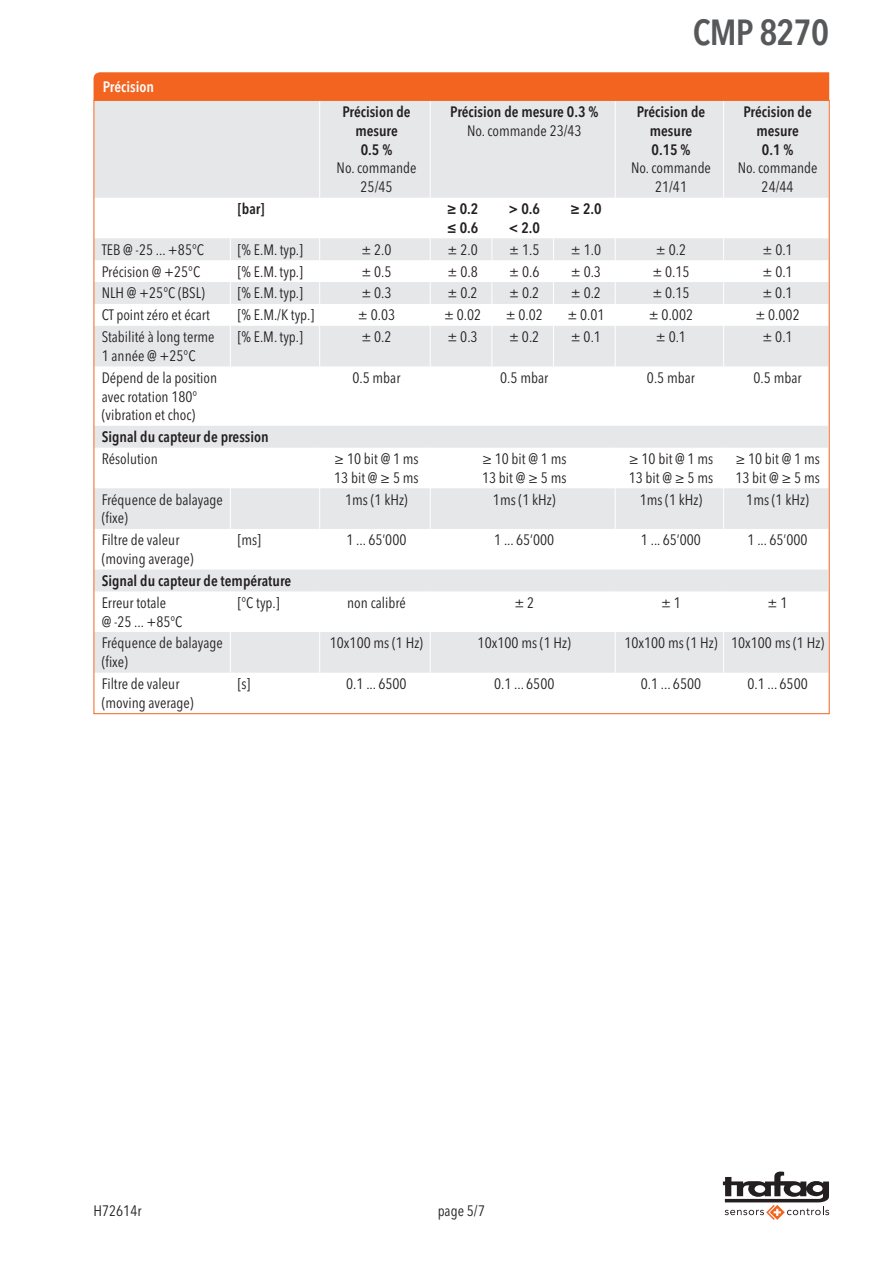
<style>
.page{position:relative;width:893px;height:1263px;background:#fff}
.page>*{position:absolute;margin:0;border:0;box-sizing:border-box;transform-origin:0 0}
.t1{font:600 condensed 36px "Avenir Next LT Pro";letter-spacing:-.02em;color:#57585a}
.t2{font:condensed 15px/18.8px "Avenir Next LT Pro";color:#231f20}
.t3{font:600 condensed 15px/18.8px "Avenir Next LT Pro";color:#231f20;text-align:center}
.t4{font:600 condensed 15px "Avenir Next LT Pro";color:#fff}
</style>
<div class="page">
<svg style="left:723px;top:1171px;width:106px;height:49px"></svg>
<div style="left:94px;top:72px;width:735px;height:28px;background:#f36421"></div>
<svg style="left:96px;top:102px;width:732px;height:571px;fill:#e6e7e9"></svg>
<hr style="left:319px;top:101px;width:1px;height:97px;background:#fff">
<hr style="left:430px;top:101px;width:1px;height:97px;background:#fff">
<hr style="left:615px;top:101px;width:1px;height:97px;background:#fff">
<hr style="left:723px;top:101px;width:1px;height:97px;background:#fff">
<hr style="left:230px;top:198px;width:1px;height:40px;background:#fff">
<hr style="left:319px;top:198px;width:1px;height:40px;background:#fff">
<hr style="left:430px;top:198px;width:1px;height:40px;background:#fff">
<hr style="left:491px;top:198px;width:1px;height:40px;background:#fff">
<hr style="left:553px;top:198px;width:1px;height:40px;background:#fff">
<hr style="left:615px;top:198px;width:1px;height:40px;background:#fff">
<hr style="left:723px;top:198px;width:1px;height:40px;background:#fff">
<svg style="left:230px;top:238px;width:1px;height:88px"></svg>
<svg style="left:319px;top:238px;width:1px;height:88px"></svg>
<svg style="left:430px;top:238px;width:1px;height:88px"></svg>
<svg style="left:491px;top:238px;width:1px;height:88px"></svg>
<svg style="left:553px;top:238px;width:1px;height:88px"></svg>
<svg style="left:615px;top:238px;width:1px;height:88px"></svg>
<svg style="left:723px;top:238px;width:1px;height:88px"></svg>
<hr style="left:230px;top:326px;width:1px;height:40px;background:#fff">
<hr style="left:319px;top:326px;width:1px;height:40px;background:#fff">
<hr style="left:430px;top:326px;width:1px;height:40px;background:#fff">
<hr style="left:491px;top:326px;width:1px;height:40px;background:#fff">
<hr style="left:553px;top:326px;width:1px;height:40px;background:#fff">
<hr style="left:615px;top:326px;width:1px;height:40px;background:#fff">
<hr style="left:723px;top:326px;width:1px;height:40px;background:#fff">
<hr style="left:230px;top:366px;width:1px;height:60px;background:#fff">
<hr style="left:319px;top:366px;width:1px;height:60px;background:#fff">
<hr style="left:430px;top:366px;width:1px;height:60px;background:#fff">
<hr style="left:615px;top:366px;width:1px;height:60px;background:#fff">
<hr style="left:723px;top:366px;width:1px;height:60px;background:#fff">
<hr style="left:230px;top:448px;width:1px;height:40px;background:#fff">
<hr style="left:319px;top:448px;width:1px;height:40px;background:#fff">
<hr style="left:430px;top:448px;width:1px;height:40px;background:#fff">
<hr style="left:615px;top:448px;width:1px;height:40px;background:#fff">
<hr style="left:723px;top:448px;width:1px;height:40px;background:#fff">
<hr style="left:230px;top:488px;width:1px;height:41px;background:#fff">
<hr style="left:319px;top:488px;width:1px;height:41px;background:#fff">
<hr style="left:430px;top:488px;width:1px;height:41px;background:#fff">
<hr style="left:615px;top:488px;width:1px;height:41px;background:#fff">
<hr style="left:723px;top:488px;width:1px;height:41px;background:#fff">
<hr style="left:230px;top:529px;width:1px;height:41px;background:#fff">
<hr style="left:319px;top:529px;width:1px;height:41px;background:#fff">
<hr style="left:430px;top:529px;width:1px;height:41px;background:#fff">
<hr style="left:615px;top:529px;width:1px;height:41px;background:#fff">
<hr style="left:723px;top:529px;width:1px;height:41px;background:#fff">
<hr style="left:230px;top:591px;width:1px;height:41px;background:#fff">
<hr style="left:319px;top:591px;width:1px;height:41px;background:#fff">
<hr style="left:430px;top:591px;width:1px;height:41px;background:#fff">
<hr style="left:615px;top:591px;width:1px;height:41px;background:#fff">
<hr style="left:723px;top:591px;width:1px;height:41px;background:#fff">
<hr style="left:230px;top:632px;width:1px;height:41px;background:#fff">
<hr style="left:319px;top:632px;width:1px;height:41px;background:#fff">
<hr style="left:430px;top:632px;width:1px;height:41px;background:#fff">
<hr style="left:615px;top:632px;width:1px;height:41px;background:#fff">
<hr style="left:723px;top:632px;width:1px;height:41px;background:#fff">
<p class="t4" style="left:103px;top:78px;width:53px">Précision</p>
<p class="t3" style="left:342px;top:102px;width:70px">Précision de mesure<br>0.5 %</p>
<p class="t2" style="left:337px;top:159px;width:81px;text-align:center">No. commande<br>25/45</p>
<p class="t3" style="left:450px;top:102px;width:150px">Précision de mesure 0.3 %</p>
<p class="t2" style="left:467px;top:121px;width:116px">No. commande 23/43</p>
<p class="t3" style="left:238px;top:199px;width:28px">[bar]</p>
<p class="t3" style="left:447px;top:199px;width:33px;text-align:left">≥ 0.2 ≤ 0.6</p>
<p class="t3" style="left:508px;top:199px;width:33px;text-align:left">&gt; 0.6 &lt; 2.0</p>
<p class="t3" style="left:570px;top:199px;width:33px">≥ 2.0</p>
<h1 class="t1" style="left:693px;top:10px;width:138px">CMP 8270</h1>
<p class="t3" style="left:637px;top:102px;width:70px">Précision de mesure<br>0.15 %</p>
<p class="t2" style="left:631px;top:159px;width:81px;text-align:center">No. commande<br>21/41</p>
<p class="t3" style="left:743px;top:102px;width:70px">Précision de mesure<br>0.1 %</p>
<p class="t2" style="left:738px;top:159px;width:81px;text-align:center">No. commande<br>24/44</p>
<p class="t2" style="left:102px;top:240px;width:104px">TEB @ -25 ... +85°C</p>
<p class="t2" style="left:238px;top:240px;width:66px">[% E.M. typ.]</p>
<p class="t2" style="left:361px;top:240px;width:32px">± 2.0</p>
<p class="t2" style="left:448px;top:240px;width:32px">± 2.0</p>
<p class="t2" style="left:509px;top:240px;width:32px">± 1.5</p>
<p class="t2" style="left:571px;top:240px;width:32px">± 1.0</p>
<p class="t2" style="left:656px;top:240px;width:32px">± 0.2</p>
<p class="t2" style="left:763px;top:240px;width:32px">± 0.1</p>
<p class="t2" style="left:102px;top:262px;width:100px">Précision @ +25°C</p>
<p class="t2" style="left:238px;top:262px;width:66px">[% E.M. typ.]</p>
<p class="t2" style="left:361px;top:262px;width:32px">± 0.5</p>
<p class="t2" style="left:448px;top:262px;width:32px">± 0.8</p>
<p class="t2" style="left:509px;top:262px;width:32px">± 0.6</p>
<p class="t2" style="left:571px;top:262px;width:32px">± 0.3</p>
<p class="t2" style="left:652px;top:262px;width:39px">± 0.15</p>
<p class="t2" style="left:763px;top:262px;width:32px">± 0.1</p>
<p class="t2" style="left:102px;top:284px;width:105px">NLH @ +25°C (BSL)</p>
<p class="t2" style="left:238px;top:284px;width:66px">[% E.M. typ.]</p>
<p class="t2" style="left:361px;top:284px;width:32px">± 0.3</p>
<p class="t2" style="left:448px;top:284px;width:32px">± 0.2</p>
<p class="t2" style="left:509px;top:284px;width:32px">± 0.2</p>
<p class="t2" style="left:571px;top:284px;width:32px">± 0.2</p>
<p class="t2" style="left:652px;top:284px;width:39px">± 0.15</p>
<p class="t2" style="left:762px;top:284px;width:32px">± 0.1</p>
<p class="t2" style="left:102px;top:306px;width:110px">CT point zéro et écart</p>
<p class="t2" style="left:238px;top:306px;width:78px">[% E.M./K typ.]</p>
<p class="t2" style="left:358px;top:306px;width:39px">± 0.03</p>
<p class="t2" style="left:444px;top:306px;width:39px">± 0.02</p>
<p class="t2" style="left:506px;top:306px;width:39px">± 0.02</p>
<p class="t2" style="left:567px;top:306px;width:39px">± 0.01</p>
<p class="t2" style="left:649px;top:306px;width:46px">± 0.002</p>
<p class="t2" style="left:755px;top:306px;width:46px">± 0.002</p>
<p class="t2" style="left:102px;top:327px;width:114px">Stabilité à long terme<br>1 année @ +25°C</p>
<p class="t2" style="left:238px;top:327px;width:66px">[% E.M. typ.]</p>
<p class="t2" style="left:361px;top:327px;width:32px">± 0.2</p>
<p class="t2" style="left:448px;top:327px;width:32px">± 0.3</p>
<p class="t2" style="left:509px;top:327px;width:32px">± 0.2</p>
<p class="t2" style="left:571px;top:327px;width:32px">± 0.1</p>
<p class="t2" style="left:656px;top:327px;width:32px">± 0.1</p>
<p class="t2" style="left:762px;top:327px;width:32px">± 0.1</p>
<p class="t2" style="left:102px;top:368px;width:117px">Dépend de la position avec rotation 180° (vibration et choc)</p>
<p class="t2" style="left:352px;top:368px;width:49px">0.5 mbar</p>
<p class="t2" style="left:500px;top:368px;width:49px">0.5 mbar</p>
<p class="t2" style="left:647px;top:368px;width:49px">0.5 mbar</p>
<p class="t2" style="left:754px;top:368px;width:49px">0.5 mbar</p>
<p class="t3" style="left:102px;top:427px;width:168px">Signal du capteur de pression</p>
<p class="t2" style="left:102px;top:449px;width:58px">Résolution</p>
<p class="t2" style="left:334px;top:449px;width:86px">≥ 10 bit @ 1 ms<br>13 bit @ ≥ 5 ms</p>
<p class="t2" style="left:482px;top:449px;width:86px">≥ 10 bit @ 1 ms<br>13 bit @ ≥ 5 ms</p>
<p class="t2" style="left:629px;top:449px;width:86px">≥ 10 bit @ 1 ms<br>13 bit @ ≥ 5 ms</p>
<p class="t2" style="left:735px;top:449px;width:86px">≥ 10 bit @ 1 ms<br>13 bit @ ≥ 5 ms</p>
<p class="t2" style="left:102px;top:490px;width:123px">Fréquence de balayage (fixe)</p>
<p class="t2" style="left:345px;top:490px;width:64px">1ms (1 kHz)</p>
<p class="t2" style="left:493px;top:490px;width:64px">1ms (1 kHz)</p>
<p class="t2" style="left:640px;top:490px;width:64px">1ms (1 kHz)</p>
<p class="t2" style="left:746px;top:490px;width:64px">1ms (1 kHz)</p>
<p class="t2" style="left:102px;top:531px;width:93px">Filtre de valeur (moving average)</p>
<p class="t2" style="left:238px;top:531px;width:25px">[ms]</p>
<p class="t2" style="left:346px;top:531px;width:62px">1 ... 65’000</p>
<p class="t2" style="left:494px;top:531px;width:61px">1 ... 65’000</p>
<p class="t2" style="left:641px;top:531px;width:61px">1 ... 65’000</p>
<p class="t2" style="left:747px;top:531px;width:62px">1 ... 65’000</p>
<p class="t3" style="left:102px;top:571px;width:191px">Signal du capteur de température</p>
<p class="t2" style="left:102px;top:593px;width:82px">Erreur totale<br>@ -25 ... +85°C</p>
<p class="t2" style="left:238px;top:593px;width:43px">[°C typ.]</p>
<p class="t2" style="left:347px;top:593px;width:60px">non calibré</p>
<p class="t2" style="left:514px;top:593px;width:21px">± 2</p>
<p class="t2" style="left:661px;top:593px;width:21px">± 1</p>
<p class="t2" style="left:768px;top:593px;width:21px">± 1</p>
<p class="t2" style="left:102px;top:634px;width:123px">Fréquence de balayage (fixe)</p>
<p class="t2" style="left:330px;top:634px;width:95px">10x100 ms (1 Hz)</p>
<p class="t2" style="left:478px;top:634px;width:95px">10x100 ms (1 Hz)</p>
<p class="t2" style="left:624px;top:634px;width:201px">10x100 ms (1 Hz) 10x100 ms (1 Hz)</p>
<p class="t2" style="left:102px;top:674px;width:93px">Filtre de valeur (moving average)</p>
<p class="t2" style="left:238px;top:674px;width:14px">[s]</p>
<p class="t2" style="left:346px;top:674px;width:62px">0.1 ... 6500</p>
<p class="t2" style="left:494px;top:674px;width:62px">0.1 ... 6500</p>
<p class="t2" style="left:641px;top:674px;width:62px">0.1 ... 6500</p>
<p class="t2" style="left:747px;top:674px;width:62px">0.1 ... 6500</p>
<p class="t2" style="left:94px;top:1201px;width:49px">H72614r</p>
<p class="t2" style="left:438px;top:1201px;width:49px">page 5/7</p>
</div>
